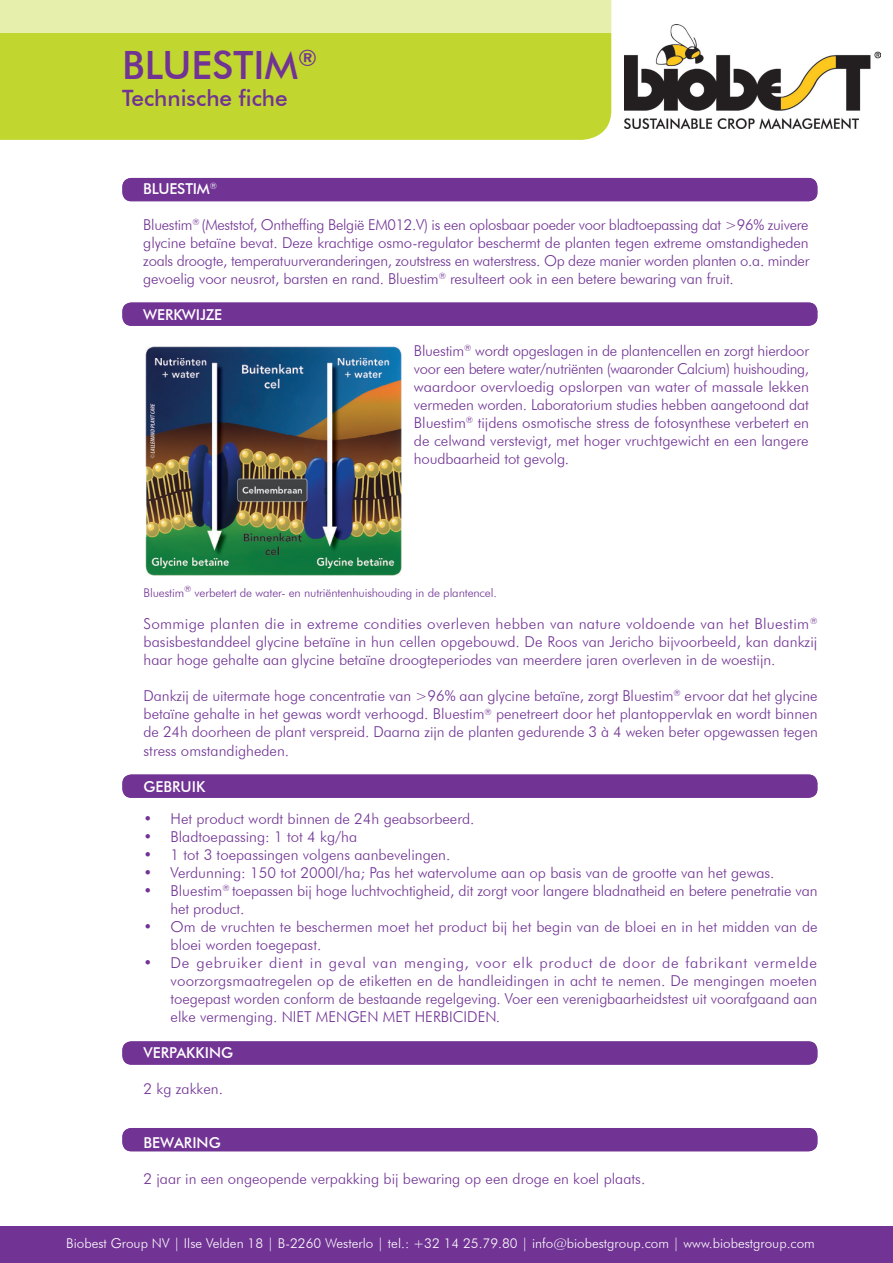
<style>
.page{position:relative;width:893px;height:1263px;background:#fff}
.page>*{position:absolute;margin:0;border:0;box-sizing:border-box;transform-origin:0 0}
.t1{font:500 39px "Futura BT";color:#713394}
.t2{font:500 22.5px "Futura BT";color:#713394}
.t3{font:300 15px/18px "Futura BT";color:#713394;text-align:justify}
.t4{font:500 15px "Futura BT";color:#fff}
.t5{font:300 13.5px "Futura BT";color:#fff}
.t6{font:300 12px "Futura BT";letter-spacing:-.01em;color:#713394}
</style>
<div class="page">
<svg style="left:122px;top:1041px;width:695px;height:24px;background:#733695"></svg>
<div style="left:122px;top:1128px;width:695px;height:23px;background:#713394"></div>
<div style="left:122px;top:774px;width:695px;height:24px;background:#713394"></div>
<div style="left:122px;top:302px;width:695px;height:24px;background:#713394"></div>
<div style="left:122px;top:178px;width:695px;height:23px;background:#713394"></div>
<div style="left:0;top:1227px;width:893px;height:36px;background:#713394"></div>
<img style="left:146px;top:346px;width:255px;height:230px">
<div style="left:0;top:33px;width:611px;height:107px;background:#c1d72f"></div>
<div style="left:0;top:0;width:612px;height:33px;background:#e6efab"></div>
<img style="left:624px;top:24px;width:256px;height:104px">
<h1 class="t1" style="left:122px;top:41px;width:196px">BLUESTIM<sup>®</sup></h1>
<h2 class="t2" style="left:122px;top:84px;width:167px">Technische fiche</h2>
<p class="t4" style="left:143px;top:179px;width:75px">BLUESTIM<sup>®</sup></p>
<p class="t3" style="left:143px;top:215px;width:667px">Bluestim<sup>®</sup> (Meststof, Ontheffing België EM012.V) is een oplosbaar poeder voor bladtoepassing dat &gt;96% zuivere glycine betaïne bevat. Deze krachtige osmo-regulator beschermt de planten tegen extreme omstandigheden zoals droogte, temperatuurveranderingen, zoutstress en waterstress. Op deze manier worden planten o.a. minder gevoelig voor neusrot, barsten en rand. Bluestim<sup>®</sup> resulteert ook in een betere bewaring van fruit.</p>
<p class="t4" style="left:143px;top:305px;width:80px">WERKWIJZE</p>
<p class="t3" style="left:414px;top:341px;width:397px">Bluestim<sup>®</sup> wordt opgeslagen in de plantencellen en zorgt hierdoor voor een betere water/nutriënten (waaronder Calcium) huishouding, waardoor overvloedig opslorpen van water of massale lekken vermeden worden. Laboratorium studies hebben aangetoond dat Bluestim<sup>®</sup> tijdens osmotische stress de fotosynthese verbetert en de celwand verstevigt, met hoger vruchtgewicht en een langere houdbaarheid tot gevolg.</p>
<p class="t6" style="left:144px;top:585px;width:355px">Bluestim<sup>®</sup> verbetert de water- en nutriëntenhuishouding in de plantencel.</p>
<p class="t3" style="left:144px;top:615px;width:675px">Sommige planten die in extreme condities overleven hebben van nature voldoende van het Bluestim<sup>® </sup>basisbestanddeel glycine betaïne in hun cellen opgebouwd. De Roos van Jericho bijvoorbeeld, kan dankzij haar hoge gehalte aan glycine betaïne droogteperiodes van meerdere jaren overleven in de woestijn.</p>
<p class="t3" style="left:144px;top:687px;width:676px">Dankzij de uitermate hoge concentratie van &gt;96% aan glycine betaïne, zorgt Bluestim<sup>®</sup> ervoor dat het glycine betaïne gehalte in het gewas wordt verhoogd. Bluestim<sup>®</sup> penetreert door het plantoppervlak en wordt binnen de 24h doorheen de plant verspreid. Daarna zijn de planten gedurende 3 à 4 weken beter opgewassen tegen stress omstandigheden.</p>
<p class="t4" style="left:144px;top:777px;width:63px">GEBRUIK</p>
<p class="t3" style="left:144px;top:809px;width:332px">• Het product wordt binnen de 24h geabsorbeerd.</p>
<p class="t3" style="left:144px;top:827px;width:215px">• Bladtoepassing: 1 tot 4 kg/ha</p>
<p class="t3" style="left:144px;top:845px;width:308px">• 1 tot 3 toepassingen volgens aanbevelingen.</p>
<p class="t3" style="left:144px;top:863px;width:632px">• Verdunning: 150 tot 2000l/ha; Pas het watervolume aan op basis van de grootte van het gewas.</p>
<p class="t3" style="left:171px;top:881px;width:648px;text-indent:-27px">• Bluestim<sup>®</sup> toepassen bij hoge luchtvochtigheid, dit zorgt voor langere bladnatheid en betere penetratie van het product.</p>
<p class="t3" style="left:171px;top:917px;width:649px;text-indent:-27px">• Om de vruchten te beschermen moet het product bij het begin van de bloei en in het midden van de bloei worden toegepast.</p>
<p class="t3" style="left:171px;top:953px;width:648px;text-indent:-27px">• De gebruiker dient in geval van menging, voor elk product de door de fabrikant vermelde voorzorgsmaatregelen op de etiketten en de handleidingen in acht te nemen. De mengingen moeten toegepast worden conform de bestaande regelgeving. Voer een verenigbaarheidstest uit voorafgaand aan elke vermenging. NIET MENGEN MET HERBICIDEN.</p>
<p class="t4" style="left:144px;top:1043px;width:91px">VERPAKKING</p>
<p class="t3" style="left:144px;top:1079px;width:81px">2 kg zakken.</p>
<p class="t4" style="left:144px;top:1133px;width:79px">BEWARING</p>
<p class="t3" style="left:144px;top:1169px;width:503px">2 jaar in een ongeopende verpakking bij bewaring op een droge en koel plaats.</p>
<p class="t5" style="left:66px;top:1235px;width:750px">Biobest Group NV | Ilse Velden 18 | B-2260 Westerlo | tel.: +32 14 25.79.80 | info@biobestgroup.com | www.biobestgroup.com</p>
</div>
